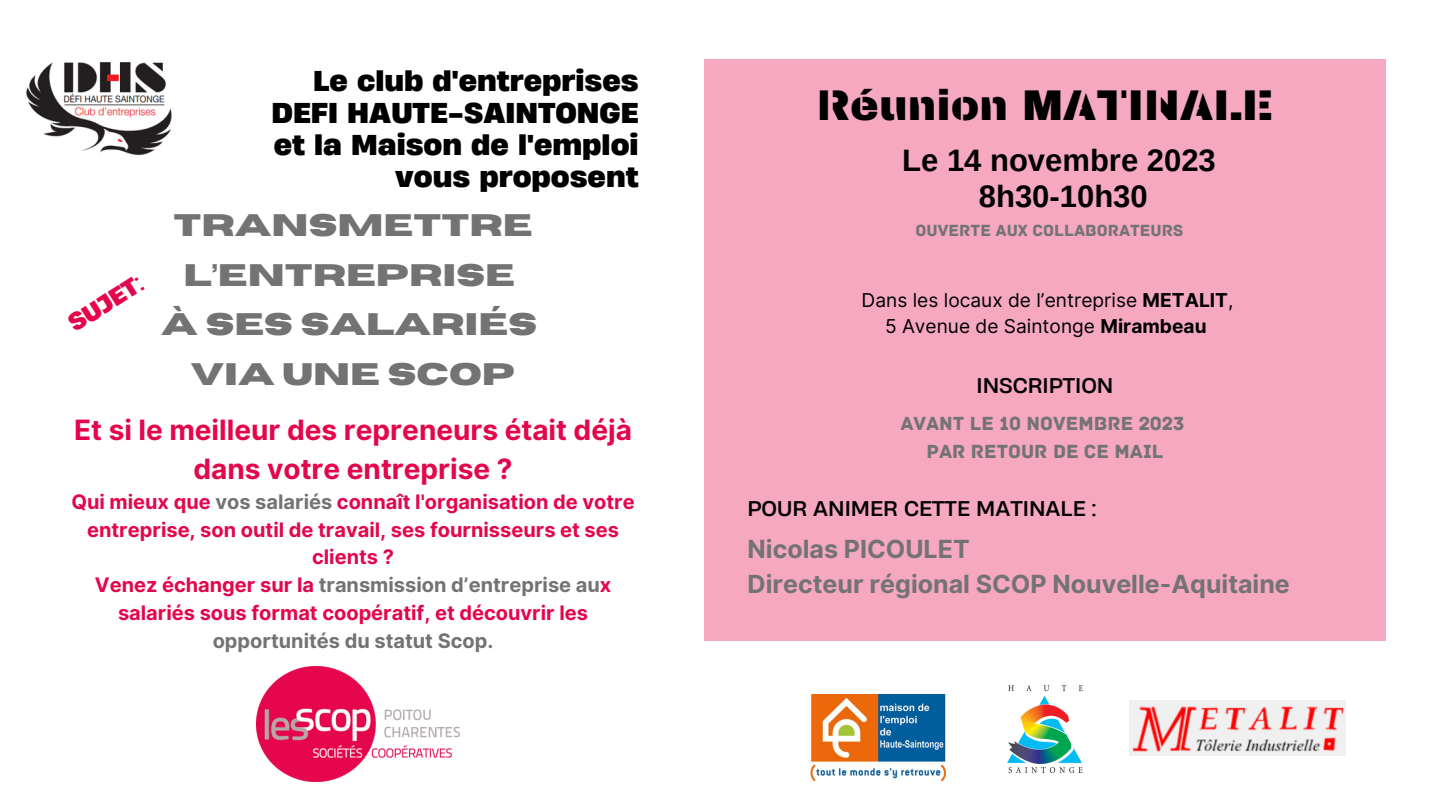
<style>
.page{position:relative;width:1440px;height:810px;background:#fff}
.page>*{position:absolute;margin:0;border:0;box-sizing:border-box;transform-origin:0 0}
.t1{font:43px "Archicoco";color:#000}
.t2{font:700 31px/49.5px "Horizon";color:#737373;text-align:center}
.t3{font:700 31px "Arimo";color:#000}
.t4{font:700 28px/39px "Inter";color:#e4064d;text-align:center}
.t5{font:700 27px "Heading Now 76";color:#000}
.t6{font:700 25px "Inter";color:#737373}
.t7{font:700 23px "Heading Now 76";color:#e4064d}
.t8{font:700 20px/27.8px "Inter";color:#e4064d;text-align:center}
.t9{font:20px "Archive";color:#737373}
.t10{font:20px "Heading Now 74";color:#000}
.t11{font:19.1px "Inter";color:#000}
.t12{font:17px "Archive";color:#737373}
.s1{font-family:"Heading Now 74";font-weight:400}
.s2{color:#737373}
.s3{font-weight:700}
</style>
<div class="page">
<div style="left:704px;top:59px;width:682px;height:582px;background:#f5a8c0"></div>
<img style="left:26px;top:62px;width:146px;height:93px">
<img style="left:1008px;top:685px;width:74px;height:88px">
<img style="left:810px;top:694px;width:137px;height:88px">
<img style="left:1129px;top:700px;width:216px;height:56px">
<img style="left:257px;top:666px;width:203px;height:116px">
<p class="t7" style="left:62px;top:312px;width:84px;rotate:-32deg">SUJET<span class="s1">:</span></p>
<p class="t5" style="left:313px;top:62px;width:327px">Le club d'entreprises</p>
<p class="t5" style="left:272px;top:95px;width:368px">DEFI HAUTE-SAINTONGE</p>
<p class="t5" style="left:274px;top:127px;width:366px">et la Maison de l'emploi</p>
<p class="t5" style="left:395px;top:159px;width:245px">vous proposent</p>
<p class="t2" style="left:174px;top:202px;width:360px">TRANSMETTRE<br>L’ENTREPRISE</p>
<p class="t2" style="left:161px;top:301px;width:377px">À SES SALARIÉS</p>
<p class="t2" style="left:191px;top:350px;width:326px">VIA UNE SCOP</p>
<p class="t4" style="left:74px;top:410px;width:559px">Et si le meilleur des repreneurs était déjà dans votre entreprise ?</p>
<p class="t8" style="left:71px;top:488px;width:565px">Qui mieux que <span class="s2">vos salariés</span> connaît l'organisation de votre entreprise, son outil de travail, ses fournisseurs et ses clients ?</p>
<p class="t8" style="left:95px;top:571px;width:518px">Venez échanger sur la <span class="s2">transmission d’entreprise au</span>x salariés sous format coopératif, et découvrir les <span class="s2">opportunités du statut Scop.</span></p>
<p class="t1" style="left:817px;top:73px;width:458px">Réunion MATINALE</p>
<p class="t3" style="left:902px;top:143px;width:315px">Le 14 novembre 2023</p>
<p class="t3" style="left:979px;top:179px;width:170px">8h30-10h30</p>
<p class="t12" style="left:916px;top:221px;width:269px">OUVERTE AUX COLLABORATEURS</p>
<p class="t11" style="left:862px;top:289px;width:373px">Dans les locaux de l’entreprise <span class="s3">METALIT</span>,</p>
<p class="t11" style="left:885px;top:315px;width:323px">5 Avenue de Saintonge <span class="s3">Mirambeau</span></p>
<p class="t10" style="left:976px;top:372px;width:139px">INSCRIPTION</p>
<p class="t9" style="left:900px;top:412px;width:285px">AVANT LE 10 NOVEMBRE 2023</p>
<p class="t9" style="left:927px;top:439px;width:239px">PAR RETOUR DE CE MAIL</p>
<p class="t10" style="left:748px;top:495px;width:350px">POUR ANIMER CETTE MATINALE :</p>
<p class="t6" style="left:748px;top:534px;width:224px">Nicolas PICOULET</p>
<p class="t6" style="left:748px;top:569px;width:544px">Directeur régional SCOP Nouvelle-Aquitaine</p>
</div>
